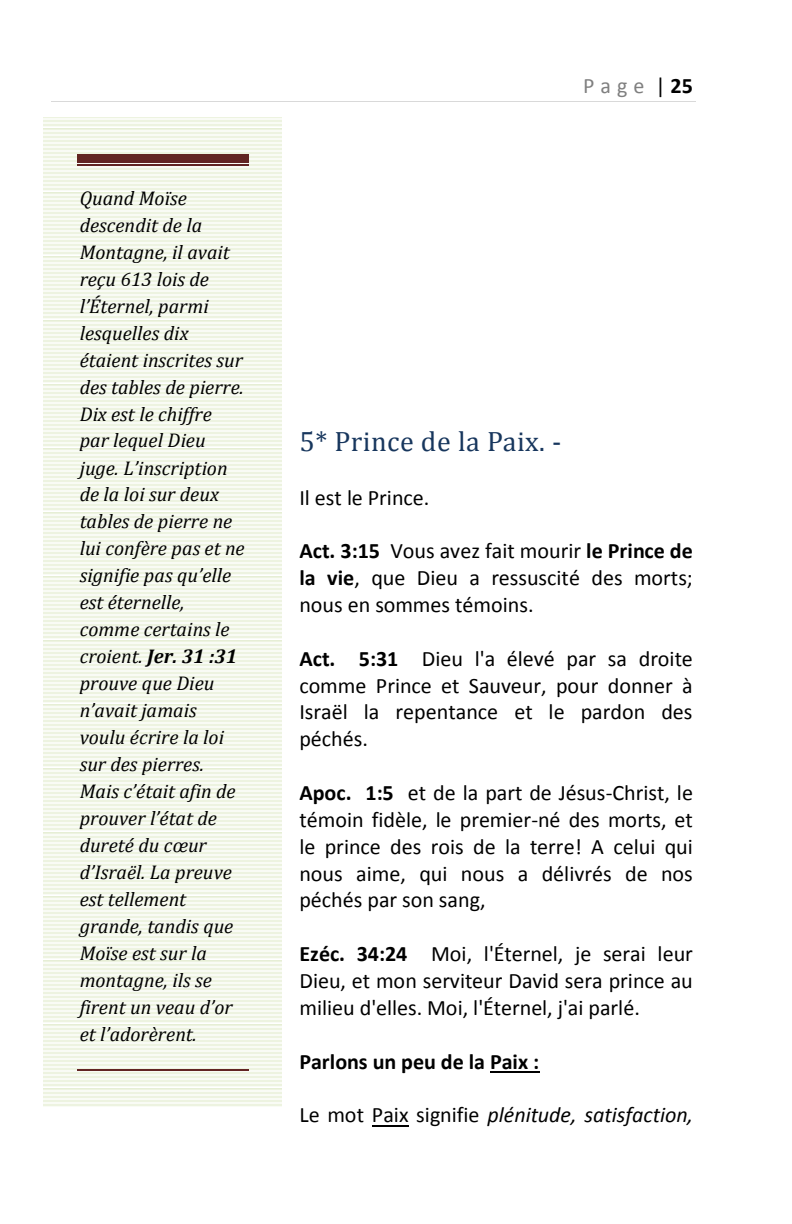
<style>
.page{position:relative;width:792px;height:1224px;background:#fff}
.page>*{position:absolute;margin:0;border:0;box-sizing:border-box;transform-origin:0 0}
.t1{font:28px "Cambria";letter-spacing:.015em;color:#17365d}
.t2{font:22px/26.8px "Calibri";color:#000;text-align:justify}
.t3{font:italic 22px "Calibri";color:#000}
.t4{font:700 22px "Calibri";color:#000}
.t5{font:22px "Calibri";color:#7f7f7f}
.t6{font:italic 20px/27px "Cambria";color:#000}
.s1{font-weight:700}
.s2{color:#000}
.s3{font-weight:700;color:#000}
.s4{font-style:normal}
</style>
<div class="page">
<hr style="left:51px;top:101px;width:645px;height:1px;background:#d9d9d9">
<hr style="left:490px;top:1071px;width:49px;height:2px;background:#000">
<hr style="left:372px;top:1125px;width:36px;height:1px;background:#000">
<svg style="left:44px;top:120px;width:237px;height:986px;fill:#edf3e0"></svg>
<div style="left:77px;top:154px;width:171px;height:9px;background:#622423"></div>
<hr style="left:77px;top:164px;width:171px;height:2px;background:#622423">
<hr style="left:77px;top:1069px;width:171px;height:1px;background:#622423">
<p class="t6" style="left:80px;top:184px;width:166px">Quand Moïse descendit de la<br>Montagne, il avait reçu 613 lois de l’Éternel, parmi lesquelles dix étaient inscrites sur des tables de pierre.<br>Dix est le chiffre par lequel Dieu juge. L’inscription de la loi sur deux tables de pierre ne lui confère pas et ne signifie pas qu’elle est éternelle, comme certains le croient. <span class="s1">Jer. 31 :31 </span>prouve que Dieu n’avait jamais voulu écrire la loi sur des pierres.<br>Mais c’était afin de prouver l’état de dureté du cœur d’Israël. La preuve est tellement grande, tandis que<br>Moïse est sur la montagne, ils se firent un veau d’or et l’adorèrent.</p>
<p class="t5" style="left:583px;top:76px;width:111px">Page <span class="s2">|</span> <span class="s3">25</span></p>
<h1 class="t1" style="left:299px;top:424px;width:264px">5* Prince de la Paix. -</h1>
<p class="t2" style="left:299px;top:486px;width:131px">Il est le Prince.</p>
<p class="t2" style="left:299px;top:539px;width:395px"><span class="s1">Act. 3:15</span> Vous avez fait mourir <span class="s1">le Prince de la vie</span>, que Dieu a ressuscité des morts; nous en sommes témoins.</p>
<p class="t2" style="left:299px;top:647px;width:395px"><span class="s1">Act. 5:31</span> Dieu l'a élevé par sa droite comme Prince et Sauveur, pour donner à Israël la repentance et le pardon des péchés.</p>
<p class="t2" style="left:299px;top:781px;width:395px"><span class="s1">Apoc. 1:5</span> et de la part de Jésus-Christ, le témoin fidèle, le premier-né des morts, et le prince des rois de la terre! A celui qui nous aime, qui nous a délivrés de nos péchés par son sang,</p>
<p class="t2" style="left:299px;top:942px;width:395px"><span class="s1">Ezéc. 34:24</span> Moi, l'Éternel, je serai leur Dieu, et mon serviteur David sera prince au milieu d'elles. Moi, l'Éternel, j'ai parlé.</p>
<p class="t4" style="left:299px;top:1052px;width:241px">Parlons un peu de la Paix :</p>
<p class="t3" style="left:299px;top:1106px;width:395px"><span class="s4">Le mot Paix signifie</span> plénitude, satisfaction,</p>
</div>
